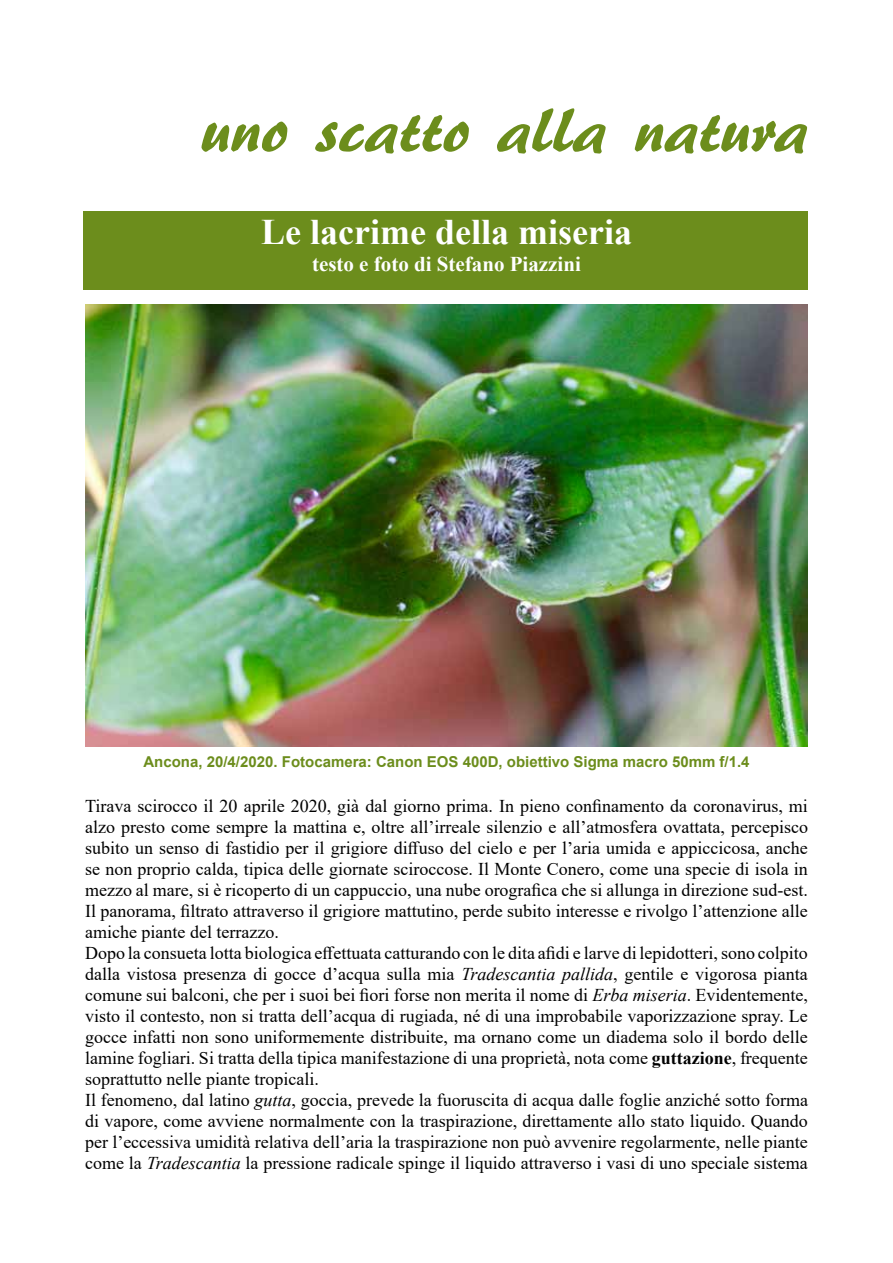
<style>
.page{position:relative;width:893px;height:1263px;background:#fff}
.page>*{position:absolute;margin:0;border:0;box-sizing:border-box;transform-origin:0 0}
.t1{font:72px "ARBERKLEY";color:#6c8d1c}
.t2{font:700 36px "Times New Roman";color:#fff}
.t3{font:700 21px "Times New Roman";color:#fff}
.t4{font:18px/21px "Times New Roman";color:#000}
.t5{font:700 15px "Arial";color:#6c8d1c}
.s1{font-style:italic}
.s2{font-weight:700}
</style>
<div class="page">
<div style="left:83px;top:212px;width:725px;height:78px;background:#6c8d1c"></div>
<img style="left:85px;top:305px;width:723px;height:441px">
<h1 class="t1" style="left:201px;top:83px;width:609px">uno scatto alla natura</h1>
<h2 class="t2" style="left:261px;top:206px;width:372px">Le lacrime della miseria</h2>
<p class="t3" style="left:312px;top:249px;width:270px">testo e foto di Stefano Piazzini</p>
<p class="t5" style="left:143px;top:751px;width:608px">Ancona, 20/4/2020. Fotocamera: Canon EOS 400D, obiettivo Sigma macro 50mm f/1.4</p>
<p class="t4" style="left:85px;top:795px;width:724px">Tirava scirocco il 20 aprile 2020, già dal giorno prima. In pieno confinamento da coronavirus, mi alzo presto come sempre la mattina e, oltre all’irreale silenzio e all’atmosfera ovattata, percepisco subito un senso di fastidio per il grigiore diffuso del cielo e per l’aria umida e appiccicosa, anche se non proprio calda, tipica delle giornate sciroccose. Il Monte Conero, come una specie di isola in mezzo al mare, si è ricoperto di un cappuccio, una nube orografica che si allunga in direzione sud-est.<br>Il panorama, filtrato attraverso il grigiore mattutino, perde subito interesse e rivolgo l’attenzione alle amiche piante del terrazzo.<br>Dopo la consueta lotta biologica effettuata catturando con le dita afidi e larve di lepidotteri, sono colpito dalla vistosa presenza di gocce d’acqua sulla mia <span class="s1">Tradescantia pallida</span>, gentile e vigorosa pianta comune sui balconi, che per i suoi bei fiori forse non merita il nome di <span class="s1">Erba miseria</span>. Evidentemente, visto il contesto, non si tratta dell’acqua di rugiada, né di una improbabile vaporizzazione spray. Le gocce infatti non sono uniformemente distribuite, ma ornano come un diadema solo il bordo delle lamine fogliari. Si tratta della tipica manifestazione di una proprietà, nota come <span class="s2">guttazione</span>, frequente soprattutto nelle piante tropicali.<br>Il fenomeno, dal latino <span class="s1">gutta</span>, goccia, prevede la fuoruscita di acqua dalle foglie anziché sotto forma di vapore, come avviene normalmente con la traspirazione, direttamente allo stato liquido. Quando per l’eccessiva umidità relativa dell’aria la traspirazione non può avvenire regolarmente, nelle piante come la <span class="s1">Tradescantia</span> la pressione radicale spinge il liquido attraverso i vasi di uno speciale sistema</p>
</div>
